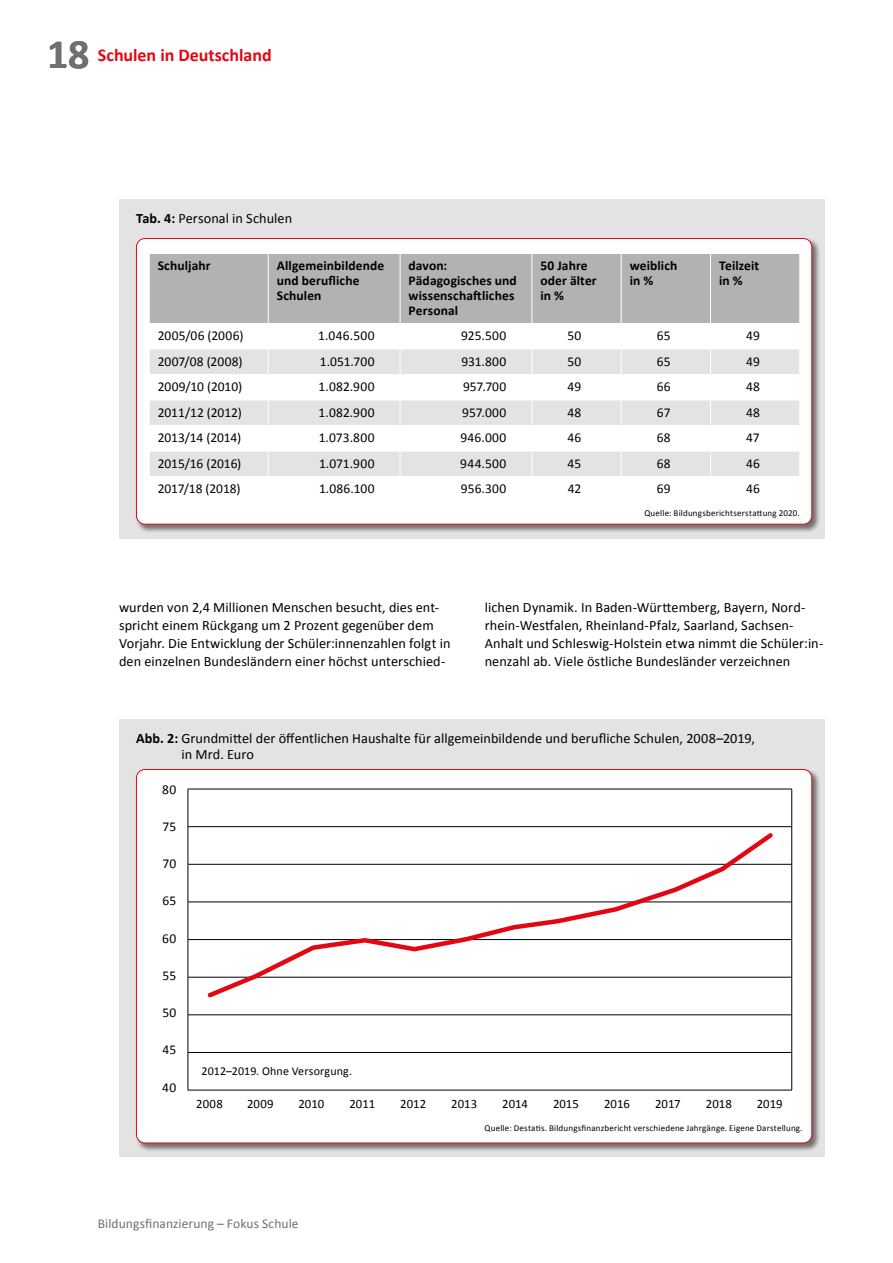
<style>
.page{position:relative;width:893px;height:1263px;background:#fff}
.page>*{position:absolute;margin:0;border:0;box-sizing:border-box;transform-origin:0 0}
.t1{font:700 42px "Calibri";color:#706f6f}
.t2{font:700 18px "Calibri";color:#e30613}
.t3{font:14.25px/18px "Calibri";letter-spacing:.005em;color:#000}
.t4{font:13.5px "Calibri";letter-spacing:.005em;color:#000}
.t5{font:700 13.5px/15px "Calibri";letter-spacing:.01em;color:#000}
.t6{font:13.5px "Calibri";letter-spacing:.005em;color:#706f6f}
.t7{font:13.5px "Calibri";letter-spacing:.025em;color:#000}
.t8{font:12.75px "Calibri";color:#000}
.t9{font:12px "Calibri";letter-spacing:.01em;color:#000}
.t10{font:9px "Calibri";letter-spacing:.02em;color:#000}
.s1{font-weight:700}
</style>
<div class="page">
<div style="left:119px;top:200px;width:706px;height:339px;background:#e3e3e3"></div>
<div style="left:136px;top:238px;width:685px;height:295px;background:#000;opacity:.5"></div>
<div style="left:136px;top:238px;width:676px;height:286px;background:#fff;border-radius:9px"></div>
<div style="left:150px;top:254px;width:649px;height:69px;background:#b3b2b2"></div>
<svg style="left:150px;top:350px;width:649px;height:126px;fill:#e3e3e3"></svg>
<hr style="left:268px;top:254px;width:1px;height:69px;background:#fff">
<hr style="left:400px;top:254px;width:1px;height:69px;background:#fff">
<hr style="left:531px;top:254px;width:1px;height:69px;background:#fff">
<hr style="left:621px;top:254px;width:1px;height:69px;background:#fff">
<hr style="left:710px;top:254px;width:1px;height:69px;background:#fff">
<hr style="left:149px;top:374px;width:119px;height:1px;background:#fff">
<hr style="left:268px;top:374px;width:132px;height:1px;background:#fff">
<hr style="left:400px;top:374px;width:132px;height:1px;background:#fff">
<hr style="left:532px;top:374px;width:89px;height:1px;background:#fff">
<hr style="left:621px;top:374px;width:89px;height:1px;background:#fff">
<hr style="left:710px;top:374px;width:90px;height:1px;background:#fff">
<hr style="left:149px;top:400px;width:119px;height:1px;background:#fff">
<hr style="left:268px;top:400px;width:132px;height:1px;background:#fff">
<hr style="left:400px;top:400px;width:132px;height:1px;background:#fff">
<hr style="left:532px;top:400px;width:89px;height:1px;background:#fff">
<hr style="left:621px;top:400px;width:89px;height:1px;background:#fff">
<hr style="left:710px;top:400px;width:90px;height:1px;background:#fff">
<hr style="left:149px;top:425px;width:119px;height:1px;background:#fff">
<hr style="left:268px;top:425px;width:132px;height:1px;background:#fff">
<hr style="left:400px;top:425px;width:132px;height:1px;background:#fff">
<hr style="left:532px;top:425px;width:89px;height:1px;background:#fff">
<hr style="left:621px;top:425px;width:89px;height:1px;background:#fff">
<hr style="left:710px;top:425px;width:90px;height:1px;background:#fff">
<hr style="left:149px;top:451px;width:119px;height:1px;background:#fff">
<hr style="left:268px;top:451px;width:132px;height:1px;background:#fff">
<hr style="left:400px;top:451px;width:132px;height:1px;background:#fff">
<hr style="left:532px;top:451px;width:89px;height:1px;background:#fff">
<hr style="left:621px;top:451px;width:89px;height:1px;background:#fff">
<hr style="left:710px;top:451px;width:90px;height:1px;background:#fff">
<svg style="left:268px;top:350px;width:1px;height:126px"></svg>
<svg style="left:400px;top:350px;width:1px;height:126px"></svg>
<svg style="left:531px;top:349px;width:1px;height:127px"></svg>
<svg style="left:621px;top:350px;width:1px;height:126px"></svg>
<svg style="left:710px;top:350px;width:1px;height:126px"></svg>
<div style="left:119px;top:719px;width:706px;height:438px;background:#e3e3e3"></div>
<div style="left:136px;top:769px;width:685px;height:383px;background:#000;opacity:.5"></div>
<div style="left:136px;top:769px;width:676px;height:374px;background:#fff;border-radius:9px"></div>
<hr style="left:188px;top:789px;width:604px;height:1px;background:#000">
<hr style="left:188px;top:789px;width:1px;height:37px;background:#000">
<hr style="left:791px;top:789px;width:1px;height:37px;background:#000">
<hr style="left:188px;top:826px;width:604px;height:1px;background:#000">
<hr style="left:188px;top:827px;width:1px;height:37px;background:#000">
<hr style="left:791px;top:827px;width:1px;height:37px;background:#000">
<hr style="left:188px;top:864px;width:604px;height:1px;background:#000">
<hr style="left:188px;top:864px;width:1px;height:38px;background:#000">
<hr style="left:791px;top:864px;width:1px;height:38px;background:#000">
<hr style="left:188px;top:902px;width:604px;height:1px;background:#000">
<hr style="left:188px;top:902px;width:1px;height:37px;background:#000">
<hr style="left:791px;top:902px;width:1px;height:37px;background:#000">
<hr style="left:188px;top:939px;width:604px;height:1px;background:#000">
<hr style="left:188px;top:940px;width:1px;height:37px;background:#000">
<hr style="left:791px;top:940px;width:1px;height:37px;background:#000">
<hr style="left:188px;top:977px;width:604px;height:1px;background:#000">
<hr style="left:188px;top:977px;width:1px;height:38px;background:#000">
<hr style="left:791px;top:977px;width:1px;height:38px;background:#000">
<hr style="left:188px;top:1014px;width:604px;height:1px;background:#000">
<hr style="left:188px;top:1015px;width:1px;height:37px;background:#000">
<hr style="left:791px;top:1015px;width:1px;height:37px;background:#000">
<hr style="left:188px;top:1052px;width:604px;height:1px;background:#000">
<hr style="left:188px;top:1053px;width:1px;height:37px;background:#000">
<hr style="left:791px;top:1053px;width:1px;height:37px;background:#000">
<hr style="left:188px;top:1090px;width:604px;height:1px;background:#000">
<svg style="left:204px;top:833px;width:573px;height:165px"></svg>
<h1 class="t1" style="left:47px;top:27px;width:44px">18</h1>
<p class="t2" style="left:98px;top:44px;width:175px">Schulen in Deutschland</p>
<p class="t3" style="left:136px;top:210px;width:158px"><span class="s1">Tab. 4:</span> Personal in Schulen</p>
<p class="t5" style="left:158px;top:258px;width:54px">Schuljahr</p>
<p class="t5" style="left:277px;top:258px;width:109px">Allgemeinbildende und berufliche<br>Schulen</p>
<p class="t5" style="left:409px;top:258px;width:110px">davon:<br>Pädagogisches und wissenschaftliches<br>Personal</p>
<p class="t5" style="left:540px;top:258px;width:58px">50 Jahre oder älter in %</p>
<p class="t5" style="left:630px;top:258px;width:49px">weiblich in %</p>
<p class="t5" style="left:719px;top:258px;width:42px">Teilzeit in %</p>
<p class="t7" style="left:158px;top:327px;width:87px">2005/06 (2006)</p>
<p class="t4" style="left:318px;top:327px;width:58px">1.046.500</p>
<p class="t4" style="left:461px;top:327px;width:47px">925.500</p>
<p class="t4" style="left:567px;top:327px;width:15px">50</p>
<p class="t4" style="left:657px;top:327px;width:15px">65</p>
<p class="t4" style="left:746px;top:327px;width:15px">49</p>
<p class="t4" style="left:158px;top:353px;width:86px">2007/08 (2008)</p>
<p class="t4" style="left:320px;top:353px;width:56px">1.051.700</p>
<p class="t4" style="left:461px;top:353px;width:47px">931.800</p>
<p class="t4" style="left:567px;top:353px;width:15px">50</p>
<p class="t4" style="left:657px;top:353px;width:15px">65</p>
<p class="t4" style="left:746px;top:353px;width:15px">49</p>
<p class="t4" style="left:158px;top:378px;width:86px">2009/10 (2010)</p>
<p class="t4" style="left:319px;top:378px;width:57px">1.082.900</p>
<p class="t4" style="left:463px;top:378px;width:45px">957.700</p>
<p class="t4" style="left:568px;top:378px;width:15px">49</p>
<p class="t4" style="left:657px;top:378px;width:15px">66</p>
<p class="t4" style="left:746px;top:378px;width:16px">48</p>
<p class="t4" style="left:158px;top:404px;width:86px">2011/12 (2012)</p>
<p class="t4" style="left:319px;top:404px;width:57px">1.082.900</p>
<p class="t4" style="left:462px;top:404px;width:46px">957.000</p>
<p class="t4" style="left:567px;top:404px;width:16px">48</p>
<p class="t4" style="left:657px;top:404px;width:15px">67</p>
<p class="t4" style="left:746px;top:404px;width:16px">48</p>
<p class="t4" style="left:158px;top:429px;width:85px">2013/14 (2014)</p>
<p class="t4" style="left:319px;top:429px;width:57px">1.073.800</p>
<p class="t4" style="left:460px;top:429px;width:48px">946.000</p>
<p class="t4" style="left:567px;top:429px;width:15px">46</p>
<p class="t4" style="left:657px;top:429px;width:15px">68</p>
<p class="t4" style="left:746px;top:429px;width:15px">47</p>
<p class="t4" style="left:158px;top:455px;width:85px">2015/16 (2016)</p>
<p class="t4" style="left:319px;top:455px;width:57px">1.071.900</p>
<p class="t4" style="left:460px;top:455px;width:48px">944.500</p>
<p class="t4" style="left:568px;top:455px;width:15px">45</p>
<p class="t4" style="left:657px;top:455px;width:15px">68</p>
<p class="t4" style="left:746px;top:455px;width:15px">46</p>
<p class="t4" style="left:158px;top:480px;width:85px">2017/18 (2018)</p>
<p class="t4" style="left:319px;top:480px;width:57px">1.086.100</p>
<p class="t4" style="left:461px;top:480px;width:47px">956.300</p>
<p class="t4" style="left:568px;top:480px;width:15px">42</p>
<p class="t4" style="left:657px;top:480px;width:15px">69</p>
<p class="t4" style="left:746px;top:480px;width:15px">46</p>
<p class="t10" style="left:644px;top:507px;width:157px">Quelle: Bildungsberichtserstattung 2020.</p>
<p class="t3" style="left:119px;top:598px;width:333px">wurden von 2,4 Millionen Menschen besucht, dies ent&shy;spricht einem Rückgang um 2 Prozent gegenüber dem Vorjahr. Die Entwicklung der Schüler:innenzahlen folgt in den einzelnen Bundesländern einer höchst unterschied-</p>
<p class="t3" style="left:485px;top:598px;width:339px">lichen Dynamik. In Baden-Württemberg, Bayern, Nord&shy;rhein-Westfalen, Rheinland-Pfalz, Saarland, Sachsen-Anhalt und Schleswig-Holstein etwa nimmt die Schüler:in&shy;nenzahl ab. Viele östliche Bundesländer verzeichnen</p>
<p class="t3" style="left:182px;top:730px;width:575px;line-height:16.5px;text-indent:-45px"><span class="s1">Abb. 2:</span> Grundmittel der öffentlichen Haushalte für allgemeinbildende und berufliche Schulen, 2008–2019, in Mrd. Euro</p>
<p class="t4" style="left:162px;top:781px;width:15px">80</p>
<p class="t4" style="left:163px;top:818px;width:15px">75</p>
<p class="t4" style="left:163px;top:855px;width:15px">70</p>
<p class="t4" style="left:162px;top:892px;width:15px">65</p>
<p class="t4" style="left:162px;top:930px;width:15px">60</p>
<p class="t4" style="left:163px;top:967px;width:15px">55</p>
<p class="t4" style="left:162px;top:1004px;width:15px">50</p>
<p class="t4" style="left:163px;top:1041px;width:15px">45</p>
<p class="t4" style="left:162px;top:1079px;width:16px">40</p>
<p class="t9" style="left:202px;top:1063px;width:152px">2012–2019. Ohne Versorgung.</p>
<p class="t8" style="left:196px;top:1095px;width:28px">2008</p>
<p class="t8" style="left:247px;top:1095px;width:28px">2009</p>
<p class="t8" style="left:298px;top:1095px;width:27px">2010</p>
<p class="t8" style="left:349px;top:1095px;width:27px">2011</p>
<p class="t8" style="left:400px;top:1095px;width:27px">2012</p>
<p class="t8" style="left:451px;top:1095px;width:27px">2013</p>
<p class="t8" style="left:502px;top:1095px;width:27px">2014</p>
<p class="t8" style="left:553px;top:1095px;width:27px">2015</p>
<p class="t8" style="left:604px;top:1095px;width:27px">2016</p>
<p class="t8" style="left:655px;top:1095px;width:27px">2017</p>
<p class="t8" style="left:706px;top:1095px;width:27px">2018</p>
<p class="t8" style="left:757px;top:1095px;width:27px">2019</p>
<p class="t10" style="left:485px;top:1123px;width:319px">Quelle: Destatis. Bildungsfinanzbericht verschiedene Jahrgänge. Eigene Darstellung.</p>
<p class="t6" style="left:98px;top:1215px;width:202px">Bildungsfinanzierung – Fokus Schule</p>
</div>
